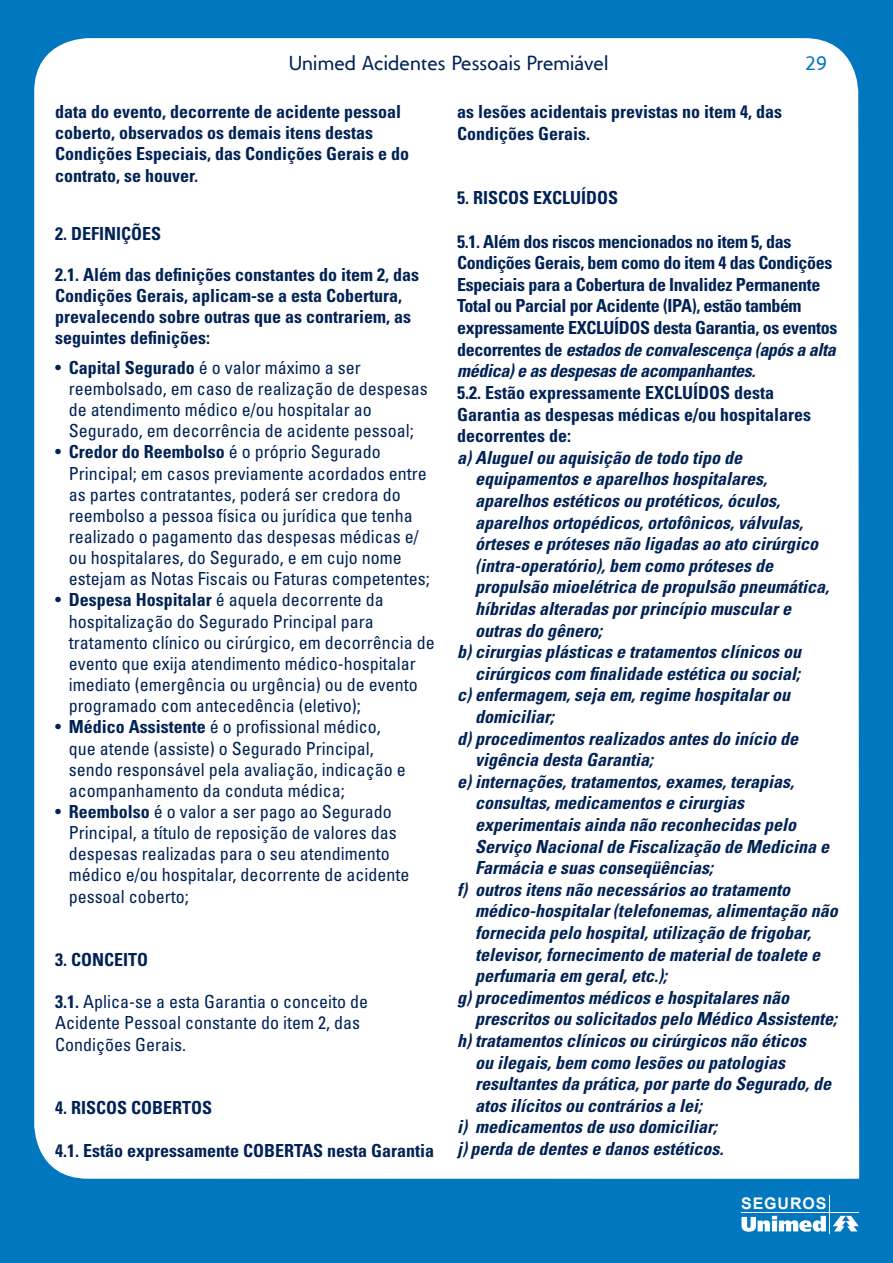
<style>
.page{position:relative;width:893px;height:1263px;background:#0077be}
.page>*{position:absolute;margin:0;border:0;box-sizing:border-box;transform-origin:0 0}
.t1{font:21px "Unimed";letter-spacing:.01em;color:#025}
.t2{font:21px "Unimed";color:#0077be}
.t3{font:italic 700 condensed 18px "Univers";color:#025}
.t4{font:condensed 18px/21.1px "Univers";color:#025}
.t5{font:700 condensed 18px/21.1px "Univers";color:#025}
.t6{font:700 condensed 18px/21.6px "Univers";letter-spacing:-.02em;color:#025}
.t7{font:700 16.05px "Arial";letter-spacing:.055em;color:#fff}
.s1{font-weight:700}
.s2{font-style:italic}
</style>
<div class="page">
<div style="left:34px;top:38px;width:825px;height:1141px;background:#fff"></div>
<hr style="left:742px;top:1212px;width:117px;height:1px;background:#fff">
<svg style="left:833px;top:1216px;width:26px;height:15px"></svg>
<hr style="left:829px;top:1196px;width:1px;height:38px;background:#fff">
<svg style="left:741px;top:1216px;width:85px;height:16px"></svg>
<p class="t1" style="left:289px;top:51px;width:321px">Unimed Acidentes Pessoais Premiável</p>
<p class="t2" style="left:806px;top:51px;width:22px">29</p>
<p class="t5" style="left:55px;top:101px;width:355px">data do evento, decorrente de acidente pessoal coberto, observados os demais itens destas Condições Especiais, das Condições Gerais e do contrato, se houver.</p>
<p class="t5" style="left:457px;top:101px;width:326px;line-height:21.6px">as lesões acidentais previstas no item 4, das<br>Condições Gerais.</p>
<p class="t5" style="left:55px;top:223px;width:108px">2. DEFINIÇÕES</p>
<p class="t5" style="left:55px;top:264px;width:365px">2.1. Além das definições constantes do item 2, das Condições Gerais, aplicam-se a esta Cobertura, prevalecendo sobre outras que as contrariem, as seguintes definições:</p>
<p class="t4" style="left:69px;top:357px;width:360px;text-indent:-14px">• <span class="s1">Capital Segurado</span> é o valor máximo a ser reembolsado, em caso de realização de despesas de atendimento médico e/ou hospitalar ao Segurado, em decorrência de acidente pessoal;</p>
<p class="t4" style="left:69px;top:441px;width:362px;text-indent:-14px">• <span class="s1">Credor do Reembolso</span> é o próprio Segurado Principal; em casos previamente acordados entre as partes contratantes, poderá ser credora do reembolso a pessoa física ou jurídica que tenha realizado o pagamento das despesas médicas e/ ou hospitalares, do Segurado, e em cujo nome estejam as Notas Fiscais ou Faturas competentes;</p>
<p class="t4" style="left:69px;top:589px;width:367px;text-indent:-14px">• <span class="s1">Despesa Hospitalar</span> é aquela decorrente da hospitalização do Segurado Principal para tratamento clínico ou cirúrgico, em decorrência de evento que exija atendimento médico-hospitalar imediato (emergência ou urgência) ou de evento programado com antecedência (eletivo);</p>
<p class="t4" style="left:69px;top:716px;width:338px;text-indent:-14px">• <span class="s1">Médico Assistente</span> é o profissional médico, que atende (assiste) o Segurado Principal, sendo responsável pela avaliação, indicação e acompanhamento da conduta médica;</p>
<p class="t4" style="left:69px;top:801px;width:342px;text-indent:-14px">• <span class="s1">Reembolso</span> é o valor a ser pago ao Segurado Principal, a título de reposição de valores das despesas realizadas para o seu atendimento médico e/ou hospitalar, decorrente de acidente pessoal coberto;</p>
<p class="t5" style="left:55px;top:949px;width:95px">3. CONCEITO</p>
<p class="t4" style="left:55px;top:991px;width:314px"><span class="s1">3.1.</span> Aplica-se a esta Garantia o conceito de<br>Acidente Pessoal constante do item 2, das<br>Condições Gerais.</p>
<p class="t5" style="left:55px;top:1097px;width:159px">4. RISCOS COBERTOS</p>
<p class="t5" style="left:55px;top:1140px;width:380px">4.1. Estão expressamente COBERTAS nesta Garantia</p>
<p class="t5" style="left:457px;top:187px;width:163px">5. RISCOS EXCLUÍDOS</p>
<p class="t6" style="left:457px;top:230px;width:382px">5.1. Além dos riscos mencionados no item 5, das Condições Gerais, bem como do item 4 das Condições Especiais para a Cobertura de Invalidez Permanente Total ou Parcial por Acidente (IPA), estão também expressamente EXCLUÍDOS desta Garantia, os eventos decorrentes de <span class="s2">estados de convalescença (após a alta médica) e as despesas de acompanhantes.</span></p>
<p class="t5" style="left:457px;top:382px;width:355px;line-height:21.6px">5.2. Estão expressamente EXCLUÍDOS desta<br>Garantia as despesas médicas e/ou hospitalares decorrentes de:</p>
<p class="t3" style="left:457px;top:446px;width:286px">a) Aluguel ou aquisição de todo tipo de</p>
<p class="t3" style="left:475px;top:468px;width:293px">equipamentos e aparelhos hospitalares,</p>
<p class="t3" style="left:475px;top:489px;width:306px">aparelhos estéticos ou protéticos, óculos,</p>
<p class="t3" style="left:475px;top:511px;width:329px">aparelhos ortopédicos, ortofônicos, válvulas,</p>
<p class="t3" style="left:475px;top:533px;width:344px">órteses e próteses não ligadas ao ato cirúrgico</p>
<p class="t3" style="left:475px;top:554px;width:299px">(intra-operatório), bem como próteses de</p>
<p class="t3" style="left:475px;top:576px;width:355px">propulsão mioelétrica de propulsão pneumática,</p>
<p class="t3" style="left:475px;top:597px;width:317px">híbridas alteradas por princípio muscular e</p>
<p class="t3" style="left:475px;top:619px;width:128px">outras do gênero;</p>
<p class="t3" style="left:457px;top:641px;width:345px">b) cirurgias plásticas e tratamentos clínicos ou</p>
<p class="t3" style="left:475px;top:662px;width:326px">cirúrgicos com finalidade estética ou social;</p>
<p class="t3" style="left:457px;top:684px;width:334px">c) enfermagem, seja em, regime hospitalar ou</p>
<p class="t3" style="left:475px;top:705px;width:81px">domiciliar;</p>
<p class="t3" style="left:457px;top:727px;width:342px">d) procedimentos realizados antes do início de</p>
<p class="t3" style="left:475px;top:749px;width:179px">vigência desta Garantia;</p>
<p class="t3" style="left:457px;top:770px;width:338px">e) internações, tratamentos, exames, terapias,</p>
<p class="t3" style="left:475px;top:792px;width:270px">consultas, medicamentos e cirurgias</p>
<p class="t3" style="left:475px;top:813px;width:322px">experimentais ainda não reconhecidas pelo</p>
<p class="t3" style="left:475px;top:835px;width:355px">Serviço Nacional de Fiscalização de Medicina e</p>
<p class="t3" style="left:475px;top:857px;width:239px">Farmácia e suas conseqüências;</p>
<p class="t3" style="left:457px;top:878px;width:334px">f) outros itens não necessários ao tratamento</p>
<p class="t3" style="left:475px;top:900px;width:364px">médico-hospitalar (telefonemas, alimentação não</p>
<p class="t3" style="left:475px;top:921px;width:337px">fornecida pelo hospital, utilização de frigobar,</p>
<p class="t3" style="left:475px;top:943px;width:346px">televisor, fornecimento de material de toalete e</p>
<p class="t3" style="left:475px;top:965px;width:193px">perfumaria em geral, etc.);</p>
<p class="t3" style="left:457px;top:986px;width:333px">g) procedimentos médicos e hospitalares não</p>
<p class="t3" style="left:475px;top:1008px;width:363px">prescritos ou solicitados pelo Médico Assistente;</p>
<p class="t3" style="left:457px;top:1029px;width:350px">h) tratamentos clínicos ou cirúrgicos não éticos</p>
<p class="t3" style="left:475px;top:1051px;width:311px">ou ilegais, bem como lesões ou patologias</p>
<p class="t3" style="left:475px;top:1073px;width:357px">resultantes da prática, por parte do Segurado, de</p>
<p class="t3" style="left:475px;top:1094px;width:228px">atos ilícitos ou contrários a lei;</p>
<p class="t3" style="left:457px;top:1116px;width:261px">i) medicamentos de uso domiciliar;</p>
<p class="t3" style="left:457px;top:1137px;width:268px">j) perda de dentes e danos estéticos.</p>
<p class="t7" style="left:741px;top:1195px;width:87px">SEGUROS</p>
</div>
